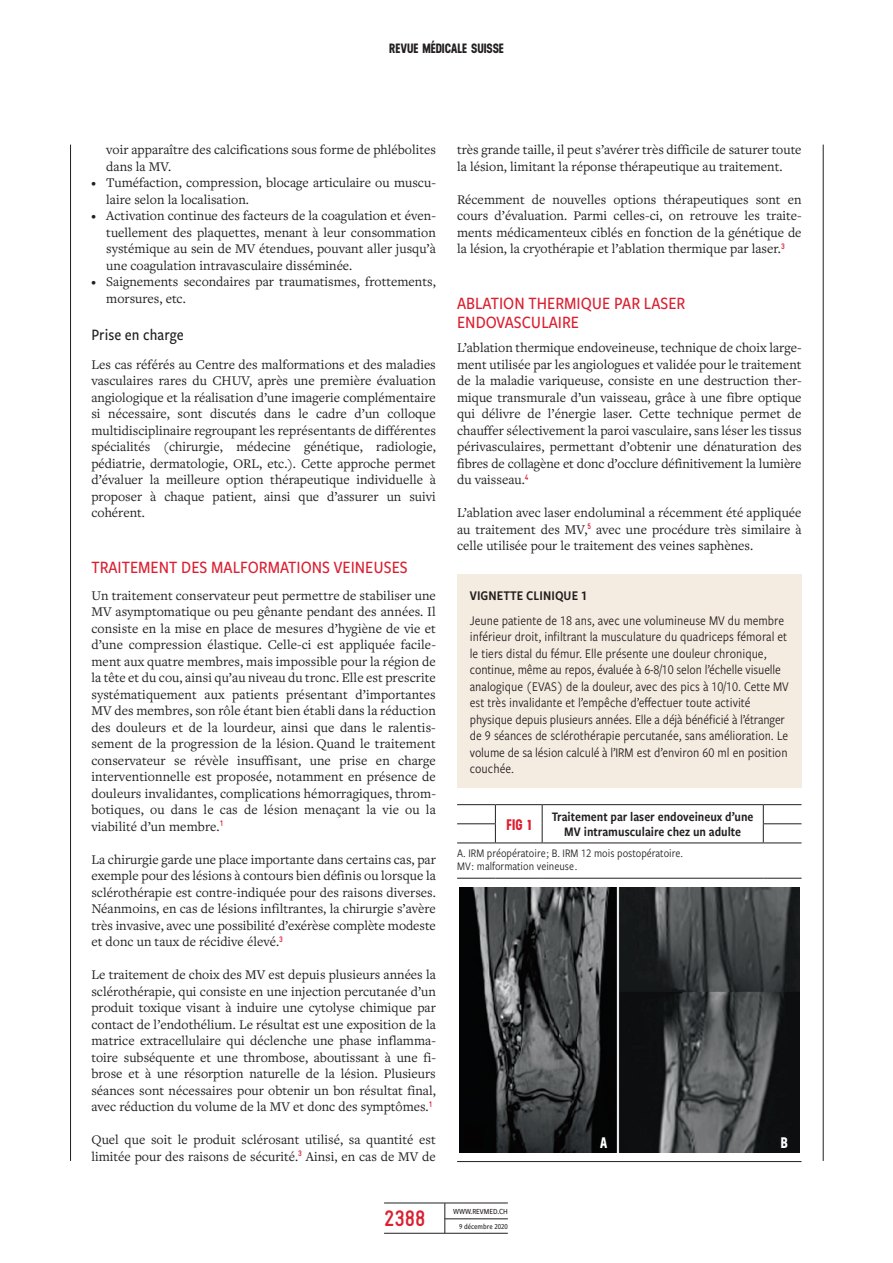
<style>
.page{position:relative;width:893px;height:1263px;background:#fff}
.page>*{position:absolute;margin:0;border:0;box-sizing:border-box;transform-origin:0 0}
.t1{font:700 22.5px "Gravur Condensed Pro";color:#da2031}
._1P_T1{font:500 18px/19.5px "Freight Sans Cnd Pro";color:#da2031}
._1P_T2{font:500 16.5px "Freight Sans Cnd Pro";color:#231f20}
._1P_FIG_X_TAB_X{font:700 15.3px "Neusa";color:#da2031}
._1P_FIG_X_TAB_X-2{font:700 15.3px "Neusa";color:#fff}
._1P_Texte_courant{font:13.8px/16.5px "Freight Text Pro";color:#231f20;text-align:justify}
._1P_Encadre_Texte_co{font:13.8px/16.5px "Freight Sans Cnd Pro";color:#231f20}
._1P_Texte_courant_li{font:13.8px/16.5px "Freight Text Pro";color:#231f20}
._1P_Encadre_Texte_co-2{font:13.8px "Freight Sans Cnd Pro Semi";letter-spacing:.005em;color:#231f20}
._1P_FIG_TAB_Titre{font:13.5px/15px "Freight Sans Cnd Pro Semi";color:#231f20;text-align:center}
.t2{font:700 13.5px "Neusa";letter-spacing:-.005em;color:#231f20}
._1P_FIG_TAB_Legende{font:12px "Freight Sans Cnd Pro";color:#231f20}
.t3{font:500 8.1px "Freight Sans Cnd Pro";color:#231f20}
.t4{font:500 7.8px "Freight Sans Cnd Pro";color:#231f20}
.s1{font-size:9.75px}
</style>
<div class="page">
<hr style="left:384px;top:1233px;width:124px;height:1px;background:#231f20">
<hr style="left:384px;top:1202px;width:124px;height:1px;background:#231f20">
<hr style="left:445px;top:1218px;width:63px;height:1px;background:#231f20">
<hr style="left:444px;top:1203px;width:1px;height:30px;background:#231f20">
<div style="left:457px;top:575px;width:344px;height:213px;background:#f5ece1"></div>
<hr style="left:70px;top:145px;width:1px;height:1016px;background:#231f20">
<hr style="left:823px;top:145px;width:1px;height:1016px;background:#231f20">
<img style="left:459px;top:887px;width:340px;height:266px">
<svg style="left:457px;top:805px;width:344px;height:38px"></svg>
<hr style="left:457px;top:804px;width:38px;height:1px;background:#231f20">
<hr style="left:457px;top:878px;width:38px;height:1px;background:#231f20">
<hr style="left:495px;top:878px;width:47px;height:1px;background:#231f20">
<hr style="left:542px;top:878px;width:221px;height:1px;background:#231f20">
<hr style="left:763px;top:878px;width:38px;height:1px;background:#231f20">
<hr style="left:495px;top:804px;width:47px;height:1px;background:#231f20">
<hr style="left:542px;top:804px;width:221px;height:1px;background:#231f20">
<hr style="left:763px;top:804px;width:38px;height:1px;background:#231f20">
<hr style="left:457px;top:1161px;width:344px;height:1px;background:#231f20">
<p class="t2" style="left:389px;top:38px;width:116px">REVUE MÉDICALE SUISSE</p>
<p class="_1P_Texte_courant_li" style="left:106px;top:141px;width:331px">voir apparaître des calcifications sous forme de phlébolites dans la MV.</p>
<p class="_1P_Texte_courant_li" style="left:106px;top:174px;width:331px;text-indent:-15px"><span class="s1">•</span> Tuméfaction, compression, blocage articulaire ou muscu&shy;laire selon la localisation.</p>
<p class="_1P_Texte_courant_li" style="left:106px;top:207px;width:331px;text-align:justify;text-indent:-15px"><span class="s1">•</span> Activation continue des facteurs de la coagulation et éven&shy;tuellement des plaquettes, menant à leur consommation systémique au sein de MV étendues, pouvant aller jusqu’à une coagulation intravasculaire disséminée.</p>
<p class="_1P_Texte_courant_li" style="left:106px;top:273px;width:331px;text-indent:-15px"><span class="s1">•</span> Saignements secondaires par traumatismes, frottements, morsures, etc.</p>
<p class="_1P_T2" style="left:91px;top:324px;width:94px">Prise en charge</p>
<p class="_1P_Texte_courant" style="left:91px;top:356px;width:346px">Les cas référés au Centre des malformations et des maladies vasculaires rares du CHUV, après une première évaluation angiologique et la réalisation d’une imagerie complémentaire si nécessaire, sont discutés dans le cadre d’un colloque multidisciplinaire regroupant les représentants de différentes spécialités (chirurgie, médecine génétique, radiologie, pédiatrie, dermatologie, ORL, etc.). Cette approche permet d’évaluer la meilleure option thérapeutique individuelle à proposer à chaque patient, ainsi que d’assurer un suivi cohérent.</p>
<p class="_1P_T1" style="left:91px;top:556px;width:318px">TRAITEMENT DES MALFORMATIONS VEINEUSES</p>
<p class="_1P_Texte_courant" style="left:91px;top:587px;width:346px">Un traitement conservateur peut permettre de stabiliser une MV asymptomatique ou peu gênante pendant des années. Il consiste en la mise en place de mesures d’hygiène de vie et d’une compression élastique. Celle-ci est appliquée facile&shy;ment aux quatre membres, mais impossible pour la région de la tête et du cou, ainsi qu’au niveau du tronc. Elle est prescrite systématiquement aux patients présentant d’importantes MV des membres, son rôle étant bien établi dans la réduction des douleurs et de la lourdeur, ainsi que dans le ralentis&shy;sement de la progression de la lésion. Quand le traitement conservateur se révèle insuffisant, une prise en charge interventionnelle est proposée, notamment en présence de douleurs invalidantes, complications hémorragiques, throm&shy;botiques, ou dans le cas de lésion menaçant la vie ou la viabilité d’un membre.<sup>1</sup></p>
<p class="_1P_Texte_courant" style="left:91px;top:851px;width:346px">La chirurgie garde une place importante dans certains cas, par exemple pour des lésions à contours bien définis ou lorsque la sclérothérapie est contre-indiquée pour des raisons diverses.<br>Néanmoins, en cas de lésions infiltrantes, la chirurgie s’avère très invasive, avec une possibilité d’exérèse complète modeste et donc un taux de récidive élevé.<sup>3</sup></p>
<p class="_1P_Texte_courant" style="left:91px;top:966px;width:346px">Le traitement de choix des MV est depuis plusieurs années la sclérothérapie, qui consiste en une injection percutanée d’un produit toxique visant à induire une cytolyse chimique par contact de l’endothélium. Le résultat est une exposition de la matrice extracellulaire qui déclenche une phase inflamma&shy;toire subséquente et une thrombose, aboutissant à une fi&shy;brose et à une résorption naturelle de la lésion. Plusieurs séances sont nécessaires pour obtenir un bon résultat final, avec réduction du volume de la MV et donc des symptômes.<sup>1</sup></p>
<p class="_1P_Texte_courant" style="left:91px;top:1131px;width:346px">Quel que soit le produit sclérosant utilisé, sa quantité est limitée pour des raisons de sécurité.<sup>3</sup> Ainsi, en cas de MV de</p>
<p class="_1P_Texte_courant" style="left:457px;top:141px;width:346px">très grande taille, il peut s’avérer très difficile de saturer toute la lésion, limitant la réponse thérapeutique au traitement.</p>
<p class="_1P_Texte_courant" style="left:457px;top:191px;width:346px">Récemment de nouvelles options thérapeutiques sont en cours d’évaluation. Parmi celles-ci, on retrouve les traite&shy;ments médicamenteux ciblés en fonction de la génétique de la lésion, la cryothérapie et l’ablation thermique par laser.<sup>3</sup></p>
<p class="_1P_T1" style="left:457px;top:292px;width:230px">ABLATION THERMIQUE PAR LASER<br>ENDOVASCULAIRE</p>
<p class="_1P_Texte_courant" style="left:457px;top:339px;width:346px">L’ablation thermique endoveineuse, technique de choix large&shy;ment utilisée par les angiologues et validée pour le traitement de la maladie variqueuse, consiste en une destruction ther&shy;mique transmurale d’un vaisseau, grâce à une fibre optique qui délivre de l’énergie laser. Cette technique permet de chauffer sélectivement la paroi vasculaire, sans léser les tissus périvasculaires, permettant d’obtenir une dénaturation des fibres de collagène et donc d’occlure définitivement la lumière du vaisseau.<sup>4</sup></p>
<p class="_1P_Texte_courant" style="left:457px;top:504px;width:346px">L’ablation avec laser endoluminal a récemment été appliquée au traitement des MV,<sup>5</sup> avec une procédure très similaire à celle utilisée pour le traitement des veines saphènes.</p>
<p class="_1P_Encadre_Texte_co-2" style="left:470px;top:586px;width:119px">VIGNETTE CLINIQUE 1</p>
<p class="_1P_Encadre_Texte_co" style="left:470px;top:611px;width:320px">Jeune patiente de 18 ans, avec une volumineuse MV du membre inférieur droit, infiltrant la musculature du quadriceps fémoral et le tiers distal du fémur. Elle présente une douleur chronique, continue, même au repos, évaluée à 6-8/10 selon l’échelle visuelle analogique (EVAS) de la douleur, avec des pics à 10/10. Cette MV est très invalidante et l’empêche d’effectuer toute activité physique depuis plusieurs années. Elle a déjà bénéficié à l’étranger de 9 séances de sclérothérapie percutanée, sans amélioration. Le volume de sa lésion calculé à l’IRM est d’environ 60 ml en position couchée.</p>
<p class="_1P_FIG_X_TAB_X" style="left:506px;top:813px;width:26px">FIG 1</p>
<p class="_1P_FIG_TAB_Titre" style="left:552px;top:809px;width:203px">Traitement par laser endoveineux d’une<br>MV intramusculaire chez un adulte</p>
<p class="_1P_FIG_TAB_Legende" style="left:457px;top:845px;width:227px">A. IRM préopératoire ; B. IRM 12 mois postopératoire.</p>
<p class="_1P_FIG_TAB_Legende" style="left:457px;top:858px;width:122px">MV : malformation veineuse .</p>
<p class="_1P_FIG_X_TAB_X-2" style="left:600px;top:1132px;width:9px">A</p>
<p class="_1P_FIG_X_TAB_X-2" style="left:781px;top:1132px;width:8px">B</p>
<h1 class="t1" style="left:384px;top:1206px;width:43px">2388</h1>
<p class="t3" style="left:453px;top:1205px;width:56px">WWW.REVMED.CH</p>
<p class="t4" style="left:459px;top:1221px;width:50px">9 décembre 2020</p>
</div>
